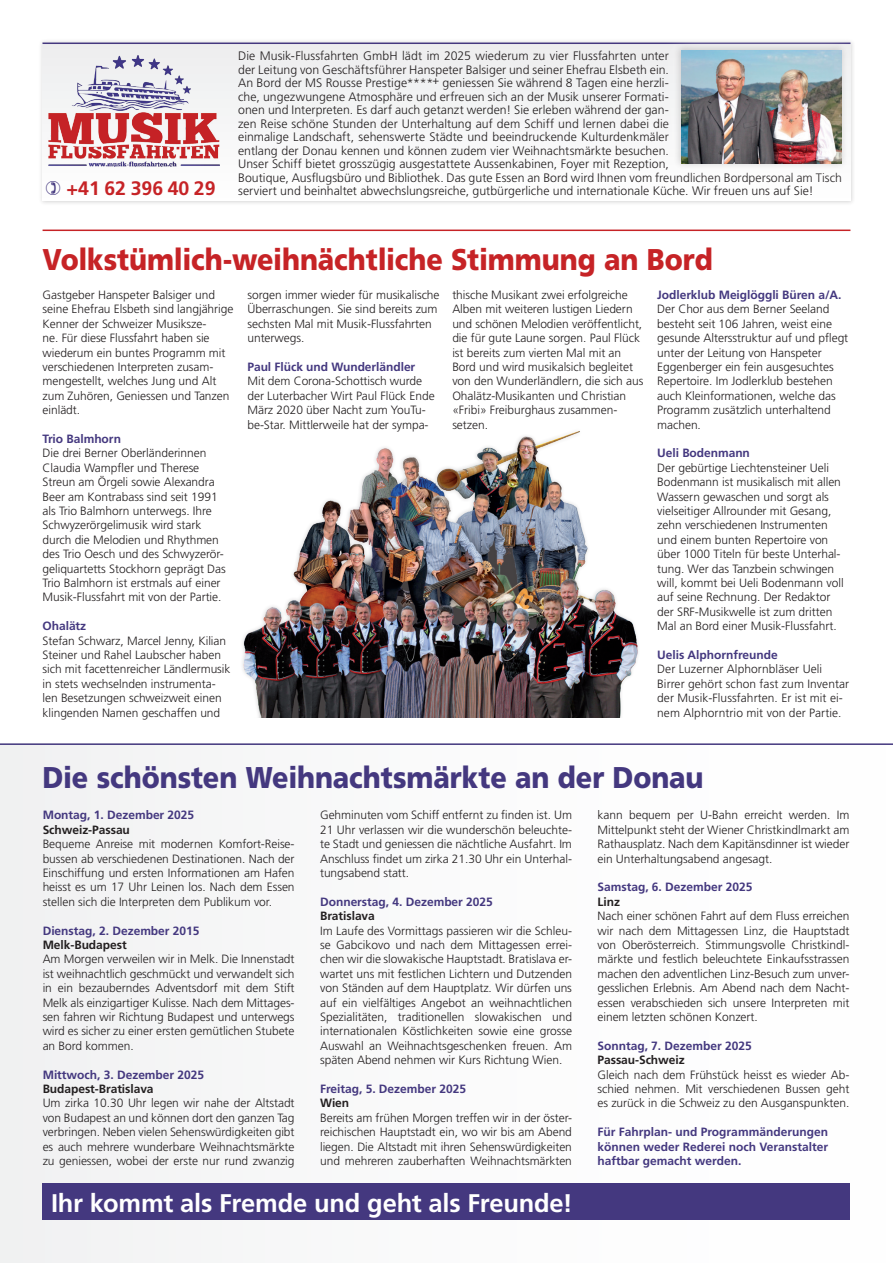
<style>
.page{position:relative;width:893px;height:1263px;background:#fff}
.page>*{position:absolute;margin:0;border:0;box-sizing:border-box;transform-origin:0 0}
.t1{font:900 30px "Frutiger LT Std";letter-spacing:-.005em;color:#c62326;scale:.9 1}
.t2{font:900 30px "Frutiger LT Std";letter-spacing:-.005em;color:#44387f;scale:.9 1}
.t3{font:700 25.5px "Frutiger LT Std";letter-spacing:-.01em;color:#fff}
.t4{font:700 19.5px "Frutiger LT Std";color:#c62326}
.t5{font:300 12.3px/13.5px "Frutiger LT Std";letter-spacing:.005em;color:#231f20}
.t6{font:300 12px/14.4px "Frutiger LT Std";letter-spacing:-.005em;color:#231f20}
.t7{font:700 12px/14.4px "Frutiger LT Std";color:#44387f;text-align:justify}
.t8{font:700 12px "Frutiger LT Std";letter-spacing:-.005em;color:#231f20}
</style>
<div class="page">
<div style="left:0;top:743px;width:893px;height:520px;background:#fafafb"></div>
<div style="left:38px;top:39px;width:817px;height:167px;background:#231f20;opacity:.2"></div>
<div style="left:43px;top:43px;width:807px;height:158px;background:#f6f6f7"></div>
<img style="left:39px;top:45px;width:181px;height:128px">
<hr style="left:43px;top:43px;width:807px;height:1px;background:#44387f">
<hr style="left:43px;top:230px;width:807px;height:1px;background:#c62326">
<hr style="left:0;top:743px;width:893px;height:2px;background:#44387f">
<div style="left:43px;top:1184px;width:807px;height:36px;background:#44387f"></div>
<div style="left:658px;top:27px;width:207px;height:160px;background:#fff;opacity:.5"></div>
<img style="left:682px;top:51px;width:160px;height:112px">
<img style="left:242px;top:431px;width:396px;height:287px">
<p class="t4" style="left:67px;top:177px;width:151px">+41 62 396 40 29</p>
<p class="t5" style="left:238px;top:50px;width:605px">Die Musik-Flussfahrten GmbH lädt im 2025 wiederum zu vier Flussfahrten unter<br>der Leitung von Geschäftsführer Hanspeter Balsiger und seiner Ehefrau Elsbeth ein.<br>An Bord der MS Rousse Prestige****<sup>+</sup> geniessen Sie während 8 Tagen eine herzli-<br>che, ungezwungene Atmosphäre und erfreuen sich an der Musik unserer Formati-<br>onen und Interpreten. Es darf auch getanzt werden! Sie erleben während der gan-<br>zen Reise schöne Stunden der Unterhaltung auf dem Schiff und lernen dabei die<br>einmalige Landschaft, sehenswerte Städte und beeindruckende Kulturdenkmäler<br>entlang der Donau kennen und können zudem vier Weihnachtsmärkte besuchen.<br>Unser Schiff bietet grosszügig ausgestattete Aussenkabinen, Foyer mit Rezeption,<br>Boutique, Ausflugsbüro und Bibliothek. Das gute Essen an Bord wird Ihnen vom freundlichen Bordpersonal am Tisch serviert und beinhaltet abwechslungsreiche, gutbürgerliche und internationale Küche. Wir freuen uns auf Sie!</p>
<p class="t1" style="left:43px;top:242px;width:746px">Volkstümlich-weihnächtliche Stimmung an Bord</p>
<p class="t6" style="left:43px;top:288px;width:192px">Gastgeber Hanspeter Balsiger und seine Ehefrau Elsbeth sind langjährige<br>Kenner der Schweizer Musiksze-<br>ne. Für diese Flussfahrt haben sie wiederum ein buntes Programm mit verschiedenen Interpreten zusam&shy;mengestellt, welches Jung und Alt zum Zuhören, Geniessen und Tanzen einlädt.</p>
<p class="t7" style="left:43px;top:432px;width:80px">Trio Balmhorn</p>
<p class="t6" style="left:43px;top:446px;width:185px">Die drei Berner Oberländerinnen Claudia Wampfler und Therese Streun am Örgeli sowie Alexandra Beer am Kontrabass sind seit 1991 als Trio Balmhorn unterwegs. Ihre Schwyzerörgelimusik wird stark durch die Melodien und Rhythmen des Trio Oesch und des Schwyzerör&shy;geliquartetts Stockhorn geprägt Das Trio Balmhorn ist erstmals auf einer Musik-Flussfahrt mit von der Partie.</p>
<p class="t7" style="left:43px;top:619px;width:45px">Ohalätz</p>
<p class="t6" style="left:43px;top:633px;width:190px">Stefan Schwarz, Marcel Jenny, Kilian Steiner und Rahel Laubscher haben sich mit facettenreicher Ländlermusik in stets wechselnden instrumenta&shy;len Besetzungen schweizweit einen klingenden Namen geschaffen und</p>
<p class="t6" style="left:247px;top:288px;width:194px">sorgen immer wieder für musikalische<br>Überraschungen. Sie sind bereits zum sechsten Mal mit Musik-Flussfahrten unterwegs.</p>
<p class="t7" style="left:247px;top:360px;width:169px">Paul Flück und Wunderländler</p>
<p class="t6" style="left:247px;top:374px;width:189px">Mit dem Corona-Schottisch wurde der Luterbacher Wirt Paul Flück Ende März 2020 über Nacht zum YouTu&shy;be-Star. Mittlerweile hat der sympa-</p>
<p class="t6" style="left:452px;top:288px;width:182px">thische Musikant zwei erfolgreiche<br>Alben mit weiteren lustigen Liedern</p>
<p class="t6" style="left:452px;top:317px;width:193px">und schönen Melodien veröffentlicht, die für gute Laune sorgen. Paul Flück ist bereits zum vierten Mal mit an<br>Bord und wird musikalsich begleitet von den Wunderländlern, die sich aus<br>Ohalätz-Musikanten und Christian «Fribi» Freiburghaus zusammen&shy;setzen.</p>
<p class="t7" style="left:657px;top:288px;width:186px">Jodlerklub Meiglöggli Büren a/A.</p>
<p class="t6" style="left:657px;top:302px;width:193px">Der Chor aus dem Berner Seeland besteht seit 106 Jahren, weist eine gesunde Altersstruktur auf und pflegt unter der Leitung von Hanspeter<br>Eggenberger ein fein ausgesuchtes<br>Repertoire. Im Jodlerklub bestehen auch Kleinformationen, welche das<br>Programm zusätzlich unterhaltend machen.</p>
<p class="t7" style="left:657px;top:446px;width:94px">Ueli Bodenmann</p>
<p class="t6" style="left:657px;top:461px;width:188px">Der gebürtige Liechtensteiner Ueli Bodenmann ist musikalisch mit allen Wassern gewaschen und sorgt als vielseitiger Allrounder mit Gesang, zehn verschiedenen Instrumenten und einem bunten Repertoire von über 1000 Titeln für beste Unterhal&shy;tung. Wer das Tanzbein schwingen will, kommt bei Ueli Bodenmann voll auf seine Rechnung. Der Redaktor der SRF-Musikwelle ist zum dritten Mal an Bord einer Musik-Flussfahrt.</p>
<p class="t7" style="left:657px;top:648px;width:122px">Uelis Alphornfreunde</p>
<p class="t6" style="left:657px;top:662px;width:193px">Der Luzerner Alphornbläser Ueli Birrer gehört schon fast zum Inventar der Musik-Flussfahrten. Er ist mit ei&shy;nem Alphorntrio mit von der Partie.</p>
<p class="t2" style="left:43px;top:759px;width:736px">Die schönsten Weihnachtsmärkte an der Donau</p>
<p class="t7" style="left:43px;top:808px;width:153px">Montag, 1. Dezember 2025</p>
<p class="t8" style="left:43px;top:823px;width:89px">Schweiz-Passau</p>
<p class="t6" style="left:43px;top:837px;width:253px;text-align:justify">Bequeme Anreise mit modernen Komfort-Reise&shy;bussen ab verschiedenen Destinationen. Nach der Einschiffung und ersten Informationen am Hafen heisst es um 17 Uhr Leinen los. Nach dem Essen stellen sich die Interpreten dem Publikum vor.</p>
<p class="t7" style="left:43px;top:923px;width:158px">Dienstag, 2. Dezember 2015</p>
<p class="t8" style="left:43px;top:938px;width:85px">Melk-Budapest</p>
<p class="t6" style="left:43px;top:952px;width:253px;text-align:justify">Am Morgen verweilen wir in Melk. Die Innenstadt ist weihnachtlich geschmückt und verwandelt sich in ein bezauberndes Adventsdorf mit dem Stift Melk als einzigartiger Kulisse. Nach dem Mittages&shy;sen fahren wir Richtung Budapest und unterwegs wird es sicher zu einer ersten gemütlichen Stubete an Bord kommen.</p>
<p class="t7" style="left:43px;top:1067px;width:163px">Mittwoch, 3. Dezember 2025</p>
<p class="t8" style="left:43px;top:1082px;width:112px">Budapest-Bratislava</p>
<p class="t6" style="left:43px;top:1096px;width:253px;text-align:justify">Um zirka 10.30 Uhr legen wir nahe der Altstadt von Budapest an und können dort den ganzen Tag verbringen. Neben vielen Sehenswürdigkeiten gibt es auch mehrere wunderbare Weihnachtsmärkte zu geniessen, wobei der erste nur rund zwanzig</p>
<p class="t6" style="left:320px;top:808px;width:253px;text-align:justify">Gehminuten vom Schiff entfernt zu finden ist. Um 21 Uhr verlassen wir die wunderschön beleuchte&shy;te Stadt und geniessen die nächtliche Ausfahrt. Im Anschluss findet um zirka 21.30 Uhr ein Unterhal&shy;tungsabend statt.</p>
<p class="t7" style="left:320px;top:894px;width:174px">Donnerstag, 4. Dezember 2025</p>
<p class="t8" style="left:320px;top:909px;width:56px">Bratislava</p>
<p class="t6" style="left:320px;top:923px;width:253px;text-align:justify">Im Laufe des Vormittags passieren wir die Schleu&shy;se Gabcikovo und nach dem Mittagessen errei&shy;chen wir die slowakische Hauptstadt. Bratislava er&shy;wartet uns mit festlichen Lichtern und Dutzenden von Ständen auf dem Hauptplatz. Wir dürfen uns auf ein vielfältiges Angebot an weihnachtlichen Spezialitäten, traditionellen slowakischen und internationalen Köstlichkeiten sowie eine grosse Auswahl an Weihnachtsgeschenken freuen. Am späten Abend nehmen wir Kurs Richtung Wien.</p>
<p class="t7" style="left:320px;top:1082px;width:147px">Freitag, 5. Dezember 2025</p>
<p class="t8" style="left:320px;top:1096px;width:31px">Wien</p>
<p class="t6" style="left:320px;top:1111px;width:253px;text-align:justify">Bereits am frühen Morgen treffen wir in der öster&shy;reichischen Hauptstadt ein, wo wir bis am Abend liegen. Die Altstadt mit ihren Sehenswürdigkeiten und mehreren zauberhaften Weihnachtsmärkten</p>
<p class="t3" style="left:51px;top:1188px;width:523px">Ihr kommt als Fremde und geht als Freunde!</p>
<p class="t6" style="left:597px;top:808px;width:253px;text-align:justify">kann bequem per U-Bahn erreicht werden. Im Mittelpunkt steht der Wiener Christkindlmarkt am Rathausplatz. Nach dem Kapitänsdinner ist wieder ein Unterhaltungsabend angesagt.</p>
<p class="t7" style="left:597px;top:880px;width:156px">Samstag, 6. Dezember 2025</p>
<p class="t8" style="left:597px;top:895px;width:24px">Linz</p>
<p class="t6" style="left:597px;top:909px;width:253px;text-align:justify">Nach einer schönen Fahrt auf dem Fluss erreichen wir nach dem Mittagessen Linz, die Hauptstadt von Oberösterreich. Stimmungsvolle Christkindl&shy;märkte und festlich beleuchtete Einkaufsstrassen machen den adventlichen Linz-Besuch zum unver&shy;gesslichen Erlebnis. Am Abend nach dem Nacht&shy;essen verabschieden sich unsere Interpreten mit einem letzten schönen Konzert.</p>
<p class="t7" style="left:597px;top:1038px;width:156px">Sonntag, 7. Dezember 2025</p>
<p class="t8" style="left:597px;top:1053px;width:89px">Passau-Schweiz</p>
<p class="t6" style="left:597px;top:1067px;width:253px;text-align:justify">Gleich nach dem Frühstück heisst es wieder Ab&shy;schied nehmen. Mit verschiedenen Bussen geht es zurück in die Schweiz zu den Ausganspunkten.</p>
<p class="t7" style="left:597px;top:1125px;width:232px">Für Fahrplan- und Programmänderungen können weder Rederei noch Veranstalter haftbar gemacht werden.</p>
</div>
